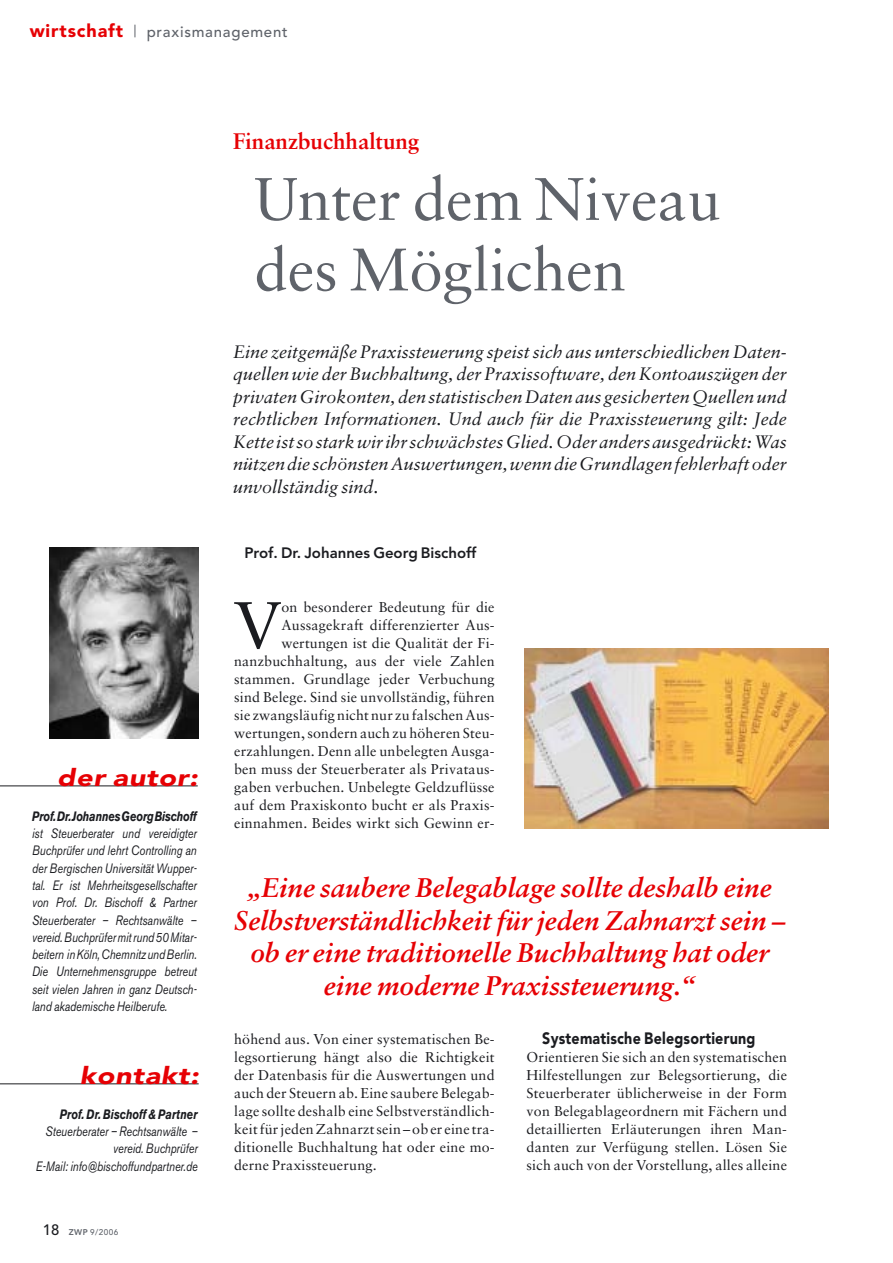
<style>
.page{position:relative;width:893px;height:1263px;background:#fff}
.page>*{position:absolute;margin:0;border:0;box-sizing:border-box;transform-origin:0 0}
.t1{font:65.85px "Sabon";color:#1b1c20}
.t2{font:60px/70.5px "Sabon";color:#5f636a}
.t3{font:italic 700 27px/32.4px "Sabon";color:#e60004;text-align:center}
.t4{font:italic 900 24px "Avenir";color:#e60004;scale:1.2 1}
.t5{font:700 22.5px "Sabon";color:#e60004}
.t6{font:italic 18px/22.5px "Sabon";color:#1b1c20;text-align:justify}
.t7{font:900 18px "Avenir";letter-spacing:.05em;color:#e60004}
.t8{font:900 16.35px "Avenir";letter-spacing:.015em;color:#1b1c20;scale:.87 1}
.t9{font:800 15px "Avenir";color:#1b1c20}
.t10{font:500 15px "Avenir";letter-spacing:.05em;color:#5f636a}
.t11{font:14.25px/18px "Sabon";letter-spacing:.015em;color:#1b1c20;text-align:justify}
.t12{font:italic 13.5px/17.2px "Akzidenz Grotesk BE";color:#1b1c20;text-align:justify;scale:.8 1}
.t13{font:italic 700 13.5px "Akzidenz Grotesk BE";letter-spacing:-.015em;color:#1b1c20;scale:.8 1}
.t14{font:500 8.25px "Avenir";color:#5f636a}
.s1{font-size:15px;color:#1b1c20}
.s2{font-weight:800}
</style>
<div class="page">
<svg style="left:135px;top:25px;width:1px;height:12px"></svg>
<img style="left:524px;top:649px;width:304px;height:180px">
<hr style="left:0;top:786px;width:198px;height:1px;background:#1b1c20">
<img style="left:49px;top:547px;width:149px;height:191px">
<hr style="left:0;top:1083px;width:199px;height:1px;background:#1b1c20">
<p class="t7" style="left:30px;top:24px;width:95px">wirtschaft</p>
<p class="t10" style="left:147px;top:26px;width:142px">praxismanagement</p>
<h3 class="t5" style="left:233px;top:132px;width:188px">Finanzbuchhaltung</h3>
<h2 class="t2" style="left:254px;top:169px;width:468px">Unter dem Niveau des Möglichen</h2>
<p class="t6" style="left:233px;top:342px;width:555px">Eine zeitgemäße Praxissteuerung speist sich aus unterschiedlichen Daten&shy;quellen wie der Buchhaltung, der Praxissoftware, den Kontoauszügen der privaten Girokonten, den statistischen Daten aus gesicherten Quellen und rechtlichen Informationen. Und auch für die Praxissteuerung gilt: Jede Kette ist so stark wir ihr schwächstes Glied. Oder anders ausgedrückt: Was nützen die schönsten Auswertungen, wenn die Grundlagen fehlerhaft oder unvollständig sind.</p>
<h3 class="t4" style="left:57px;top:767px;width:122px">der autor:</h3>
<p class="t13" style="left:32px;top:811px;width:207px">Prof. Dr. Johannes Georg Bischoff</p>
<p class="t12" style="left:32px;top:826px;width:207px">ist Steuerberater und vereidigter Buchprüfer und lehrt Controlling an der Bergischen Universität Wupper&shy;tal. Er ist Mehrheitsgesellschafter von Prof. Dr. Bischoff &amp; Partner Steuerberater – Rechtsanwälte – vereid. Buchprüfer mit rund 50 Mitar&shy;beitern in Köln, Chemnitz und Berlin.<br>Die Unternehmensgruppe betreut seit vielen Jahren in ganz Deutsch&shy;land akademische Heilberufe.</p>
<h3 class="t4" style="left:80px;top:1065px;width:104px">kontakt:</h3>
<p class="t13" style="left:60px;top:1109px;width:174px">Prof. Dr. Bischoff &amp; Partner</p>
<p class="t12" style="left:36px;top:1124px;width:204px;text-align:right">Steuerberater – Rechtsanwälte – vereid. Buchprüfer<br>E-Mail: info@bischoffundpartner.de</p>
<p class="t14" style="left:43px;top:1228px;width:77px"><span class="s1">18</span> <span class="s2">ZWP</span> 9/2006</p>
<p class="t9" style="left:244px;top:546px;width:234px">Prof. Dr. Johannes Georg Bischoff</p>
<p class="t11" style="left:234px;top:599px;width:262px;text-align:right">on besonderer Bedeutung für die Aussagekraft differenzierter Aus&shy;wertungen ist die Qualität der Fi&shy;nanzbuchhaltung, aus der viele Zahlen stammen. Grundlage jeder Verbuchung sind Belege. Sind sie unvollständig, führen sie zwangsläufig nicht nur zu falschen Aus&shy;wertungen, sondern auch zu höheren Steu&shy;erzahlungen. Denn alle unbelegten Ausga&shy;ben muss der Steuerberater als Privataus&shy;gaben verbuchen. Unbelegte Geldzuflüsse auf dem Praxiskonto bucht er als Praxis&shy;einnahmen. Beides wirkt sich Gewinn er-</p>
<h1 class="t1" style="left:234px;top:598px;width:49px">V</h1>
<h3 class="t3" style="left:234px;top:874px;width:553px">„Eine saubere Belegablage sollte deshalb eine Selbstverständlichkeit für jeden Zahnarzt sein – ob er eine traditionelle Buchhaltung hat oder eine moderne Praxissteuerung.“</h3>
<p class="t11" style="left:234px;top:1031px;width:262px">höhend aus. Von einer systematischen Be&shy;legsortierung hängt also die Richtigkeit der Datenbasis für die Auswertungen und auch der Steuern ab. Eine saubere Belegab&shy;lage sollte deshalb eine Selbstverständlich&shy;keit für jeden Zahnarzt sein – ob er eine tra&shy;ditionelle Buchhaltung hat oder eine mo&shy;derne Praxissteuerung.</p>
<p class="t8" style="left:542px;top:1032px;width:246px">Systematische Belegsortierung</p>
<p class="t11" style="left:526px;top:1049px;width:262px">Orientieren Sie sich an den systematischen Hilfestellungen zur Belegsortierung, die Steuerberater üblicherweise in der Form von Belegablageordnern mit Fächern und detaillierten Erläuterungen ihren Man&shy;danten zur Verfügung stellen. Lösen Sie sich auch von der Vorstellung, alles alleine</p>
</div>
